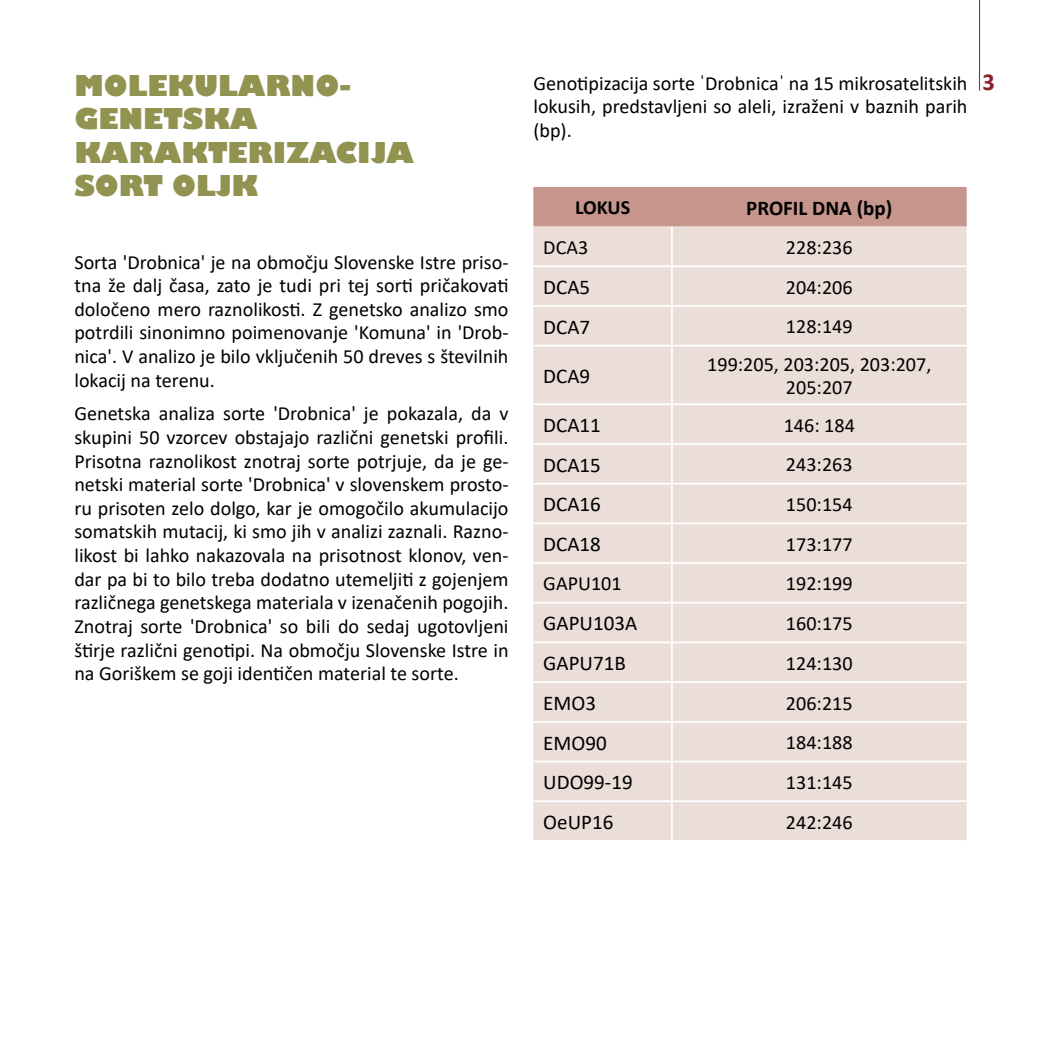
<style>
.page{position:relative;width:1042px;height:1042px;background:#fff}
.page>*{position:absolute;margin:0;border:0;box-sizing:border-box;transform-origin:0 0}
.t1{font:800 28px/33.6px "Gill Sans";color:#929351}
.t2{font:700 24.5px "Calibri";color:#8b2229}
.t3{font:21px "Calibri";color:#000}
.t4{font:700 21px "Calibri";color:#000}
.t5{font:20.12px/23.6px "Calibri";color:#000;text-align:justify}
.t6{font:700 20.12px "Calibri";letter-spacing:-.005em;color:#000}
</style>
<div class="page">
<hr style="left:979px;top:0;width:1px;height:91px;background:#8b222a">
<div style="left:533px;top:187px;width:433px;height:40px;background:#c6958b"></div>
<div style="left:533px;top:227px;width:433px;height:613px;background:#ebddd8"></div>
<hr style="left:671px;top:227px;width:2px;height:38px;background:#fff">
<hr style="left:533px;top:265px;width:139px;height:2px;background:#fff">
<hr style="left:672px;top:265px;width:294px;height:2px;background:#fff">
<hr style="left:671px;top:267px;width:2px;height:38px;background:#fff">
<hr style="left:533px;top:305px;width:139px;height:2px;background:#fff">
<hr style="left:672px;top:305px;width:294px;height:2px;background:#fff">
<hr style="left:671px;top:307px;width:2px;height:38px;background:#fff">
<hr style="left:533px;top:345px;width:139px;height:1px;background:#fff">
<hr style="left:672px;top:345px;width:294px;height:1px;background:#fff">
<hr style="left:671px;top:346px;width:2px;height:57px;background:#fff">
<hr style="left:533px;top:403px;width:139px;height:2px;background:#fff">
<hr style="left:672px;top:403px;width:294px;height:2px;background:#fff">
<hr style="left:671px;top:405px;width:2px;height:38px;background:#fff">
<hr style="left:533px;top:443px;width:139px;height:2px;background:#fff">
<hr style="left:672px;top:443px;width:294px;height:2px;background:#fff">
<hr style="left:671px;top:445px;width:2px;height:38px;background:#fff">
<hr style="left:533px;top:483px;width:139px;height:1px;background:#fff">
<hr style="left:672px;top:483px;width:294px;height:1px;background:#fff">
<hr style="left:671px;top:484px;width:2px;height:38px;background:#fff">
<hr style="left:533px;top:522px;width:139px;height:2px;background:#fff">
<hr style="left:672px;top:522px;width:294px;height:2px;background:#fff">
<hr style="left:671px;top:524px;width:2px;height:38px;background:#fff">
<hr style="left:671px;top:564px;width:2px;height:38px;background:#fff">
<hr style="left:671px;top:603px;width:2px;height:38px;background:#fff">
<hr style="left:533px;top:641px;width:139px;height:2px;background:#fff">
<hr style="left:672px;top:641px;width:294px;height:2px;background:#fff">
<hr style="left:671px;top:643px;width:2px;height:38px;background:#fff">
<hr style="left:533px;top:681px;width:139px;height:2px;background:#fff">
<hr style="left:672px;top:681px;width:294px;height:2px;background:#fff">
<hr style="left:671px;top:683px;width:2px;height:38px;background:#fff">
<hr style="left:533px;top:721px;width:139px;height:2px;background:#fff">
<hr style="left:672px;top:721px;width:294px;height:2px;background:#fff">
<hr style="left:671px;top:723px;width:2px;height:37px;background:#fff">
<hr style="left:533px;top:760px;width:139px;height:2px;background:#fff">
<hr style="left:672px;top:760px;width:294px;height:2px;background:#fff">
<hr style="left:671px;top:762px;width:2px;height:38px;background:#fff">
<hr style="left:533px;top:800px;width:139px;height:2px;background:#fff">
<hr style="left:672px;top:800px;width:294px;height:2px;background:#fff">
<hr style="left:671px;top:802px;width:2px;height:38px;background:#fff">
<hr style="left:533px;top:562px;width:139px;height:2px;background:#fff">
<hr style="left:672px;top:562px;width:294px;height:2px;background:#fff">
<hr style="left:533px;top:602px;width:139px;height:1px;background:#fff">
<hr style="left:672px;top:602px;width:294px;height:1px;background:#fff">
<h1 class="t1" style="left:74px;top:70px;width:278px">MOLEKULARNO-</h1>
<p class="t2" style="left:982px;top:65px;width:14px">3</p>
<h1 class="t1" style="left:74px;top:104px;width:341px">GENETSKA<br>KARAKTERIZACIJA<br>SORT OLJK</h1>
<p class="t5" style="left:533px;top:71px;width:436px">Genotipizacija sorte ˈDrobnicaˈ na 15 mikrosatelitskih lokusih, predstavljeni so aleli, izraženi v baznih parih (bp).</p>
<p class="t5" style="left:74px;top:249px;width:436px">Sorta 'Drobnica' je na območju Slovenske Istre priso&shy;tna že dalj časa, zato je tudi pri tej sorti pričakovati določeno mero raznolikosti. Z genetsko analizo smo potrdili sinonimno poimenovanje 'Komuna' in 'Drob&shy;nica'. V analizo je bilo vključenih 50 dreves s številnih lokacij na terenu.</p>
<p class="t5" style="left:74px;top:401px;width:436px">Genetska analiza sorte 'Drobnica' je pokazala, da v skupini 50 vzorcev obstajajo različni genetski profili.<br>Prisotna raznolikost znotraj sorte potrjuje, da je ge&shy;netski material sorte 'Drobnica' v slovenskem prosto&shy;ru prisoten zelo dolgo, kar je omogočilo akumulacijo somatskih mutacij, ki smo jih v analizi zaznali. Razno&shy;likost bi lahko nakazovala na prisotnost klonov, ven&shy;dar pa bi to bilo treba dodatno utemeljiti z gojenjem različnega genetskega materiala v izenačenih pogojih.<br>Znotraj sorte 'Drobnica' so bili do sedaj ugotovljeni štirje različni genotipi. Na območju Slovenske Istre in na Goriškem se goji identičen material te sorte.</p>
<p class="t6" style="left:575px;top:193px;width:57px">LOKUS</p>
<p class="t4" style="left:746px;top:193px;width:148px">PROFIL DNA (bp)</p>
<p class="t5" style="left:543px;top:235px;width:46px">DCA3</p>
<p class="t5" style="left:786px;top:235px;width:68px">228:236</p>
<p class="t3" style="left:543px;top:272px;width:48px">DCA5</p>
<p class="t5" style="left:786px;top:275px;width:68px">204:206</p>
<p class="t3" style="left:543px;top:312px;width:48px">DCA7</p>
<p class="t5" style="left:786px;top:314px;width:68px">128:149</p>
<p class="t3" style="left:543px;top:361px;width:48px">DCA9</p>
<p class="t5" style="left:707px;top:352px;width:226px;text-align:center">199:205, 203:205, 203:207,<br>205:207</p>
<p class="t3" style="left:543px;top:410px;width:59px">DCA11</p>
<p class="t5" style="left:784px;top:413px;width:73px">146: 184</p>
<p class="t3" style="left:543px;top:450px;width:59px">DCA15</p>
<p class="t5" style="left:786px;top:452px;width:68px">243:263</p>
<p class="t3" style="left:543px;top:490px;width:59px">DCA16</p>
<p class="t5" style="left:786px;top:492px;width:68px">150:154</p>
<p class="t3" style="left:543px;top:529px;width:59px">DCA18</p>
<p class="t5" style="left:786px;top:532px;width:68px">173:177</p>
<p class="t5" style="left:543px;top:571px;width:80px">GAPU101</p>
<p class="t5" style="left:786px;top:571px;width:68px">192:199</p>
<p class="t3" style="left:543px;top:609px;width:95px">GAPU103A</p>
<p class="t5" style="left:786px;top:611px;width:68px">160:175</p>
<p class="t3" style="left:543px;top:648px;width:84px">GAPU71B</p>
<p class="t5" style="left:786px;top:651px;width:68px">124:130</p>
<p class="t3" style="left:543px;top:688px;width:54px">EMO3</p>
<p class="t5" style="left:786px;top:690px;width:68px">206:215</p>
<p class="t3" style="left:543px;top:728px;width:65px">EMO90</p>
<p class="t5" style="left:786px;top:730px;width:68px">184:188</p>
<p class="t3" style="left:543px;top:767px;width:91px">UDO99-19</p>
<p class="t5" style="left:786px;top:770px;width:68px">131:145</p>
<p class="t3" style="left:543px;top:807px;width:71px">OeUP16</p>
<p class="t5" style="left:786px;top:809px;width:68px">242:246</p>
</div>
